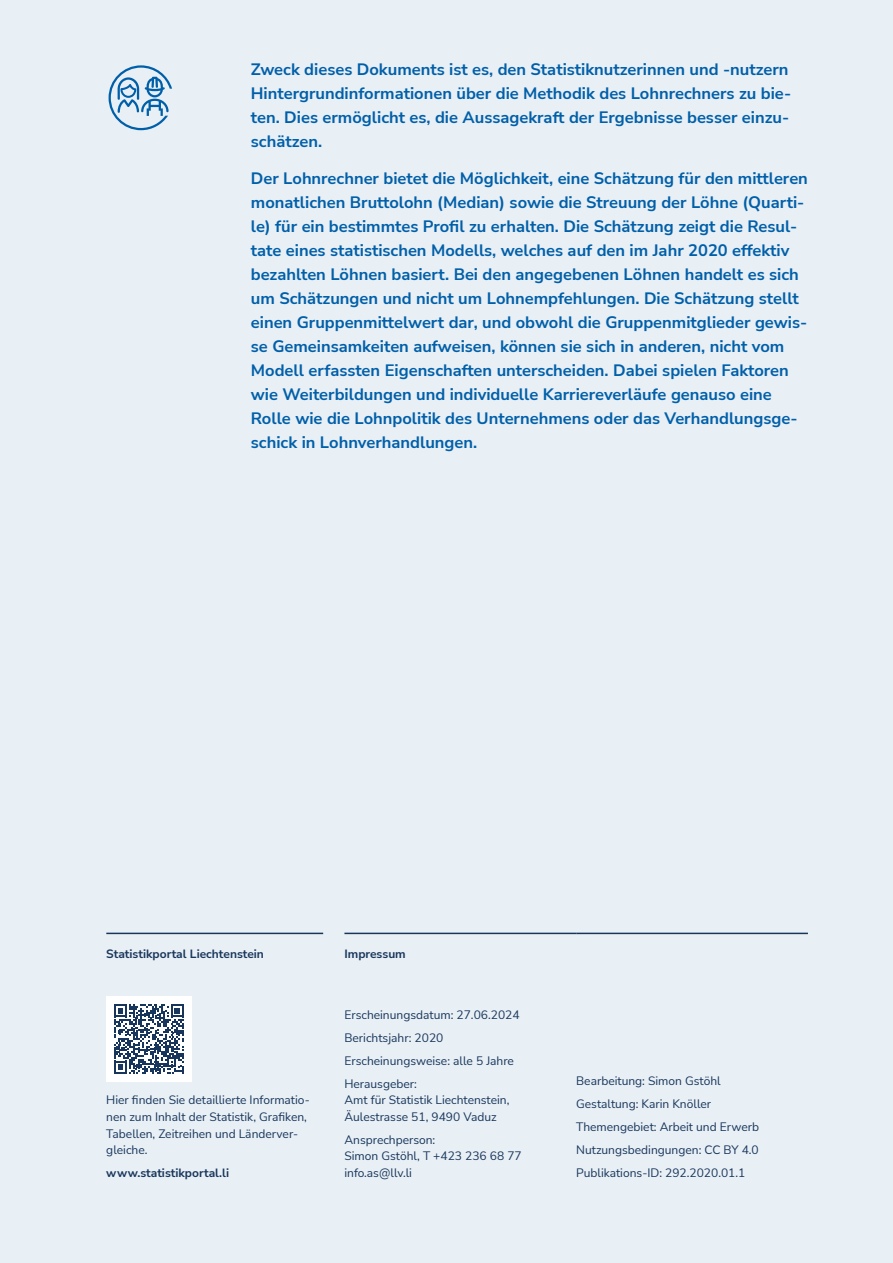
<style>
.page{position:relative;width:893px;height:1263px;background:#e8eff5}
.page>*{position:absolute;margin:0;border:0;box-sizing:border-box;transform-origin:0 0}
.t1{font:700 16.5px/24px "Nunito Sans";color:#005fa9}
.t2{font:12px/23px "Nunito Sans";color:#18365b}
.t3{font:700 12px "Nunito Sans";color:#18365b}
</style>
<div class="page">
<svg style="left:109px;top:65px;width:63px;height:65px"></svg>
<hr style="left:106px;top:933px;width:217px;height:1px;background:#18365b">
<hr style="left:344px;top:933px;width:232px;height:1px;background:#18365b">
<hr style="left:576px;top:933px;width:232px;height:1px;background:#18365b">
<div style="left:106px;top:996px;width:85px;height:85px;background:#fff"></div>
<svg style="left:114px;top:1004px;width:70px;height:70px"></svg>
<p class="t1" style="left:251px;top:57px;width:542px">Zweck dieses Dokuments ist es, den Statistiknutzerinnen und -nutzern Hintergrundinformationen über die Methodik des Lohnrechners zu bie&shy;ten. Dies ermöglicht es, die Aussagekraft der Ergebnisse besser einzu&shy;schätzen.</p>
<p class="t1" style="left:251px;top:166px;width:558px">Der Lohnrechner bietet die Möglichkeit, eine Schätzung für den mittleren monatlichen Bruttolohn (Median) sowie die Streuung der Löhne (Quarti&shy;le) für ein bestimmtes Profil zu erhalten. Die Schätzung zeigt die Resul&shy;tate eines statistischen Modells, welches auf den im Jahr 2020 effektiv bezahlten Löhnen basiert. Bei den angegebenen Löhnen handelt es sich um Schätzungen und nicht um Lohnempfehlungen. Die Schätzung stellt einen Gruppenmittelwert dar, und obwohl die Gruppenmitglieder gewis&shy;se Gemeinsamkeiten aufweisen, können sie sich in anderen, nicht vom Modell erfassten Eigenschaften unterscheiden. Dabei spielen Faktoren wie Weiterbildungen und individuelle Karriereverläufe genauso eine Rolle wie die Lohnpolitik des Unternehmens oder das Verhandlungsge&shy;schick in Lohnverhandlungen.</p>
<p class="t3" style="left:106px;top:946px;width:159px">Statistikportal Liechtenstein</p>
<p class="t3" style="left:344px;top:946px;width:63px">Impressum</p>
<p class="t2" style="left:106px;top:1091px;width:205px;line-height:16.5px">Hier finden Sie detaillierte Informatio&shy;nen zum Inhalt der Statistik, Grafiken,<br>Tabellen, Zeitreihen und Länderver&shy;gleiche.</p>
<p class="t3" style="left:106px;top:1164px;width:124px">www.statistikportal.li</p>
<p class="t2" style="left:344px;top:1003px;width:177px">Erscheinungsdatum: 27.06.2024<br>Berichtsjahr: 2020<br>Erscheinungsweise: alle 5 Jahre<br>Herausgeber:</p>
<p class="t2" style="left:344px;top:1091px;width:167px;line-height:16.5px">Amt für Statistik Liechtenstein,<br>Äulestrasse 51, 9490 Vaduz</p>
<p class="t2" style="left:344px;top:1131px;width:179px;line-height:16.5px">Ansprechperson:<br>Simon Gstöhl, T +423 236 68 77 info.as@llv.li</p>
<p class="t2" style="left:576px;top:1069px;width:184px">Bearbeitung: Simon Gstöhl<br>Gestaltung: Karin Knöller<br>Themengebiet: Arbeit und Erwerb<br>Nutzungsbedingungen: CC BY 4.0<br>Publikations-ID: 292.2020.01.1</p>
</div>
